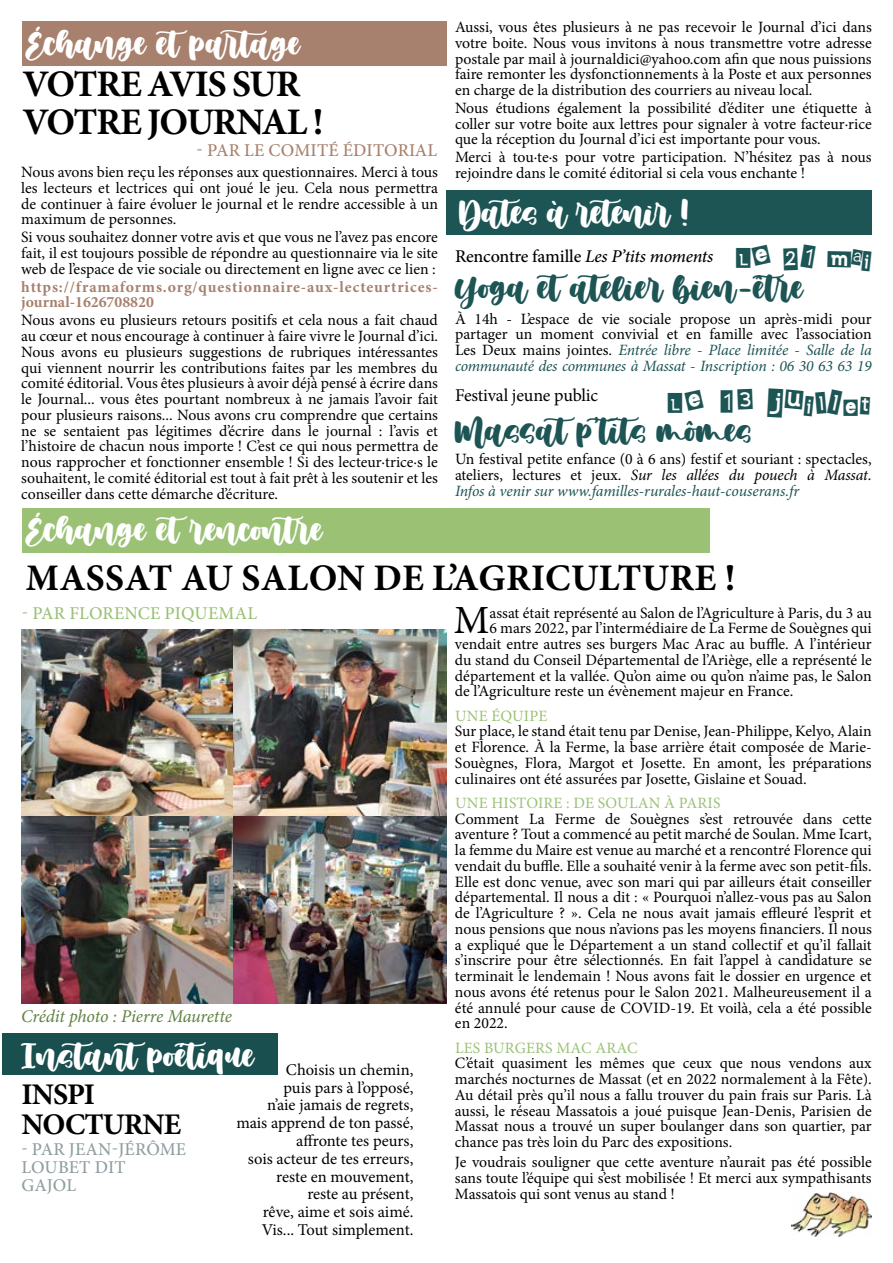
<style>
.page{position:relative;width:893px;height:1263px;background:#fff}
.page>*{position:absolute;margin:0;border:0;box-sizing:border-box;transform-origin:0 0}
.t1{font:40.05px "Minion Pro";color:#000}
.t2{font:700 37.5px "Minion Pro";color:#000}
.t3{font:30px "Muthiara Demo Version";color:#fff}
.t4{font:30px "Muthiara Demo Version";color:#1d5454}
.t5{font:30px "Muthiara Demo Version";letter-spacing:-.02em;color:#fff}
.t6{font:700 30px/30px "Minion Pro";color:#000}
.t7{font:30px "Earwig Factory";letter-spacing:-.01em;color:#1d5454}
.t8{font:500 18px "Minion Pro";color:#000}
.t9{font:500 18px/18px "Minion Pro";letter-spacing:.01em;color:#8f9ea0}
.t10{font:italic 18px "Minion Pro";letter-spacing:-.01em;color:#5f8241}
.t11{font:500 18px "Minion Pro";letter-spacing:.01em;color:#a7816d}
.t12{font:500 18px "Minion Pro";letter-spacing:.01em;color:#9bc175}
.t13{font:18px "Minion Pro";letter-spacing:-.01em;color:#000}
.t14{font:16.5px/17.7px "Minion Pro";letter-spacing:-.005em;color:#000;text-align:right}
.t15{font:15.75px/15.8px "Minion Pro";color:#000;text-align:justify}
.t16{font:700 15.75px/15.8px "Minion Pro";letter-spacing:.05em;color:#a7816d}
.t17{font:15.75px "Minion Pro";letter-spacing:.01em;color:#9bc175}
.s1{font-style:italic}
.s2{font-family:"Earwig Factory";font-weight:400;font-size:30px;color:#1d5454}
.s3{font-style:italic;color:#1d5454}
</style>
<div class="page">
<div style="left:2px;top:1033px;width:275px;height:41px;background:#194f4f"></div>
<div style="left:22px;top:508px;width:688px;height:45px;background:#9bc175"></div>
<img style="left:21px;top:629px;width:425px;height:374px">
<div style="left:22px;top:21px;width:424px;height:45px;background:#a7816d"></div>
<div style="left:446px;top:190px;width:426px;height:45px;background:#1d5454"></div>
<img style="left:791px;top:1193px;width:81px;height:43px">
<h3 class="t3" style="left:26px;top:27px;width:276px">Échange etpartage</h3>
<h2 class="t2" style="left:23px;top:58px;width:26px">vot</h2>
<h2 class="t2" style="left:96px;top:58px;width:72px">re avis</h2>
<h2 class="t2" style="left:232px;top:58px;width:70px">sur</h2>
<h2 class="t2" style="left:23px;top:95px;width:26px">vot</h2>
<h2 class="t2" style="left:96px;top:95px;width:165px">re journal</h2>
<h2 class="t2" style="left:313px;top:95px;width:12px">!</h2>
<p class="t11" style="left:197px;top:139px;width:242px">- PAR LE COMITÉ ÉDITORIAL</p>
<p class="t15" style="left:21px;top:164px;width:418px">Nous avons bien reçu les réponses aux questionnaires. Merci à tous les lecteurs et lectrices qui ont joué le jeu. Cela nous permettra de continuer à faire évoluer le journal et le rendre accessible à un maximum de personnes.</p>
<p class="t15" style="left:21px;top:229px;width:418px">Si vous souhaitez donner votre avis et que vous ne l’avez pas encore fait, il est toujours possible de répondre au questionnaire via le site web de l’espace de vie sociale ou directement en ligne avec ce lien :</p>
<p class="t16" style="left:21px;top:279px;width:418px">https://framaforms.org/questionnaire-aux-lecteurtrices&shy;journal-1626708820</p>
<p class="t15" style="left:21px;top:312px;width:418px">Nous avons eu plusieurs retours positifs et cela nous a fait chaud au cœur et nous encourage à continuer à faire vivre le Journal d’ici.<br>Nous avons eu plusieurs suggestions de rubriques intéressantes qui viennent nourrir les contributions faites par les membres du comité éditorial. Vous êtes plusieurs à avoir déjà pensé à écrire dans le Journal... vous êtes pourtant nombreux à ne jamais l’avoir fait pour plusieurs raisons... Nous avons cru comprendre que certains ne se sentaient pas légitimes d’écrire dans le journal : l’avis et l’histoire de chacun nous importe ! C’est ce qui nous permettra de nous rapprocher et fonctionner ensemble ! Si des lecteur·trice·s le souhaitent, le comité éditorial est tout à fait prêt à les soutenir et les conseiller dans cette démarche d’écriture.</p>
<h3 class="t3" style="left:26px;top:513px;width:298px">Échange etrencontre</h3>
<p class="t15" style="left:455px;top:19px;width:418px">Aussi, vous êtes plusieurs à ne pas recevoir le Journal d’ici dans votre boite. Nous vous invitons à nous transmettre votre adresse postale par mail à journaldici@yahoo.com afin que nous puissions faire remonter les dysfonctionnements à la Poste et aux personnes en charge de la distribution des courriers au niveau local.</p>
<p class="t15" style="left:455px;top:100px;width:418px">Nous étudions également la possibilité d’éditer une étiquette à coller sur votre boite aux lettres pour signaler à votre facteur·rice que la réception du Journal d’ici est importante pour vous.</p>
<p class="t15" style="left:455px;top:149px;width:418px">Merci à tou·te·s pour votre participation. N’hésitez pas à nous rejoindre dans le comité éditorial si cela vous enchante !</p>
<h3 class="t5" style="left:459px;top:196px;width:231px">Dates à retenir !</h3>
<p class="t8" style="left:455px;top:244px;width:418px">RENCONTRE FAMILLE <span class="s1">Les P’tits moments</span> <span class="s2">Le 21 mai</span></p>
<h3 class="t4" style="left:455px;top:271px;width:349px">Yoga etatelier bien-être</h3>
<p class="t15" style="left:455px;top:311px;width:418px">À 14h - L’espace de vie sociale propose un après-midi pour partager un moment convivial et en famille avec l’association Les Deux mains jointes. <span class="s3">Entrée libre - Place limitée - Salle de la communauté des communes à Massat - Inscription : 06 30 63 63 19</span></p>
<p class="t13" style="left:455px;top:384px;width:145px">Festival jeune public</p>
<h3 class="t7" style="left:666px;top:383px;width:207px">Le 13 juillet</h3>
<h3 class="t4" style="left:455px;top:414px;width:298px">Massatp’tits mômes</h3>
<p class="t15" style="left:455px;top:451px;width:418px">Un festival petite enfance (0 à 6 ans) festif et souriant : spectacles, ateliers, lectures et jeux. <span class="s1">Sur les allées du pouech à Massat.<br></span><span class="s3">Infos à venir sur www.familles-rurales-haut-couserans.fr</span></p>
<h2 class="t2" style="left:26px;top:551px;width:711px">MASSAT AU SALON DE L’AGRICULTURE !</h2>
<p class="t12" style="left:22px;top:601px;width:237px">- PAR FLORENCE PIQUEMAL</p>
<h1 class="t1" style="left:454px;top:594px;width:37px">M</h1>
<p class="t15" style="left:490px;top:605px;width:384px">assat était représenté au Salon de l’Agriculture à Paris, du 3 au</p>
<p class="t15" style="left:490px;top:620px;width:384px">6 mars 2022, par l’intermédiaire de La Ferme de Souègnes qui</p>
<p class="t15" style="left:455px;top:636px;width:418px">vendait entre autres ses burgers Mac Arac au buffle. A l’intérieur</p>
<p class="t15" style="left:455px;top:652px;width:418px">du stand du Conseil Départemental de l’Ariège, elle a représenté le</p>
<p class="t15" style="left:455px;top:668px;width:418px">département et la vallée. Qu’on aime ou qu’on n’aime pas, le Salon</p>
<p class="t15" style="left:455px;top:683px;width:340px">de l’Agriculture reste un évènement majeur en France.</p>
<p class="t17" style="left:455px;top:705px;width:47px">Une équipe</p>
<p class="t15" style="left:455px;top:723px;width:418px">Sur place, le stand était tenu par Denise, Jean-Philippe, Kelyo, Alain et Florence. À la Ferme, la base arrière était composée de Marie-Souègnes, Flora, Margot et Josette. En amont, les préparations culinaires ont été assurées par Josette, Gislaine et Souad.</p>
<p class="t17" style="left:455px;top:792px;width:58px">Une histoire</p>
<p class="t17" style="left:566px;top:792px;width:52px">: de Soulan</p>
<p class="t17" style="left:664px;top:792px;width:32px">à Paris</p>
<p class="t15" style="left:455px;top:811px;width:418px">Comment La Ferme de Souègnes s’est retrouvée dans cette aventure ? Tout a commencé au petit marché de Soulan. Mme Icart, la femme du Maire est venue au marché et a rencontré Florence qui vendait du buffle. Elle a souhaité venir à la ferme avec son petit-fils.<br>Elle est donc venue, avec son mari qui par ailleurs était conseiller départemental. Il nous a dit : « Pourquoi n’allez-vous pas au Salon de l’Agriculture ? ». Cela ne nous avait jamais effleuré l’esprit et nous pensions que nous n’avions pas les moyens financiers. Il nous a expliqué que le Département a un stand collectif et qu’il fallait s’inscrire pour être sélectionnés. En fait l’appel à candidature se terminait le lendemain ! Nous avons fait le dossier en urgence et nous avons été retenus pour le Salon 2021. Malheureusement il a été annulé pour cause de COVID-19. Et voilà, cela a été possible en 2022.</p>
<p class="t17" style="left:455px;top:1037px;width:40px">Les burgers</p>
<p class="t17" style="left:556px;top:1037px;width:62px">Mac Arac</p>
<p class="t15" style="left:455px;top:1055px;width:418px">C’était quasiment les mêmes que ceux que nous vendons aux marchés nocturnes de Massat (et en 2022 normalement à la Fête).<br>Au détail près qu’il nous a fallu trouver du pain frais sur Paris. Là aussi, le réseau Massatois a joué puisque Jean-Denis, Parisien de Massat nous a trouvé un super boulanger dans son quartier, par chance pas très loin du Parc des expositions.</p>
<p class="t15" style="left:455px;top:1154px;width:418px">Je voudrais souligner que cette aventure n’aurait pas été possible sans toute l’équipe qui s’est mobilisée ! Et merci aux sympathisants Massatois qui sont venus au stand !</p>
<p class="t10" style="left:21px;top:1004px;width:212px">Crédit photo : Pierre Maurette</p>
<h3 class="t3" style="left:21px;top:1038px;width:234px">Instantpoétique</h3>
<h3 class="t6" style="left:21px;top:1079px;width:73px">inspi noctu</h3>
<p class="t14" style="left:236px;top:1061px;width:179px">Choisis un chemin,<br>puis pars à l’opposé,<br>n’aie jamais de regrets, mais apprend de ton passé, affronte tes peurs,<br>sois acteur de tes erreurs, reste en mouvement,<br>reste au présent,<br>rêve, aime et sois aimé.<br>Vis... Tout simplement.</p>
<h3 class="t6" style="left:124px;top:1109px;width:39px">rne</h3>
<p class="t9" style="left:21px;top:1140px;width:166px">- PAR JEAN-JÉRÔME<br>LOUBET DIT<br>GAJOL</p>
</div>
